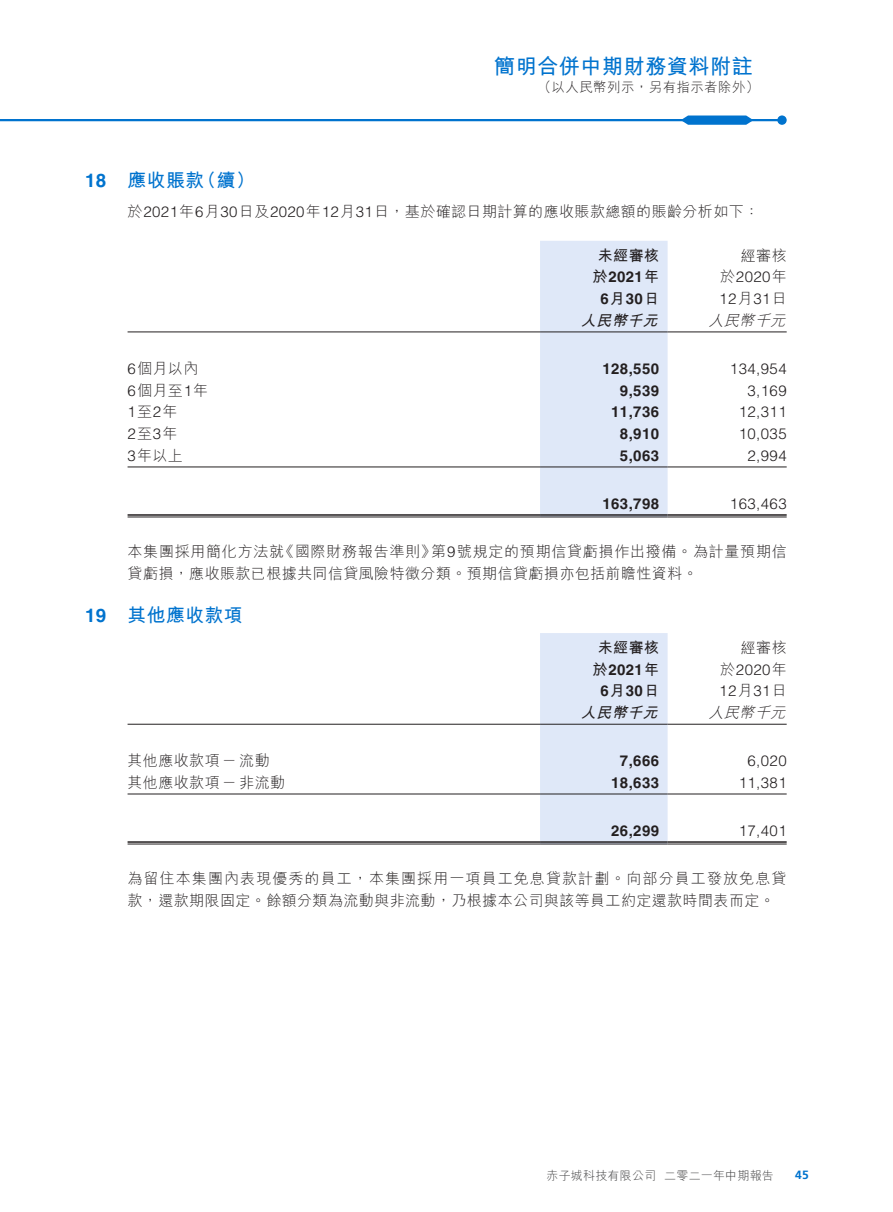
<style>
.page{position:relative;width:893px;height:1212px;background:#fff}
.page>*{position:absolute;margin:0;border:0;box-sizing:border-box;transform-origin:0 0}
.t1{font:700 21px "M Hei HK";letter-spacing:.03em;color:#0073ce}
.t2{font:700 18.75px "M Hei HK";letter-spacing:.03em;color:#0073ce}
.t3{font:300 15px "M Hei HK";letter-spacing:.03em;color:#231f20}
.t4{font:300 15px/21.8px "Helvetica LT Std";letter-spacing:.03em;color:#231f20}
.t5{font:300 15px/21.8px "M Hei HK";letter-spacing:.075em;color:#231f20}
.t6{font:300 15px/21.8px "M Hei HK";letter-spacing:.05em;color:#231f20}
.t7{font:700 15px/21.8px "Helvetica LT Std";letter-spacing:.03em;color:#231f20;text-align:center}
.t8{font:italic 700 15px "M Hei HK";color:#231f20}
.t9{font:italic 300 15px "M Hei HK";color:#231f20}
.t10{font:700 15px "M Hei HK";letter-spacing:.03em;color:#231f20}
.t11{font:300 13.5px "M Hei HK";letter-spacing:.03em;color:#231f20}
.t12{font:300 12px "M Hei HK";letter-spacing:.02em;color:#3e3e3f}
.t13{font:700 12px "Frutiger LT Std";color:#0073ce}
.s1{font-family:"Helvetica LT Std"}
.s2{font-family:"M Hei HK"}
</style>
<div class="page">
<svg style="left:681px;top:115px;width:72px;height:10px"></svg>
<hr style="left:0;top:119px;width:782px;height:2px;background:#0073ce">
<svg style="left:777px;top:115px;width:10px;height:10px"></svg>
<div style="left:540px;top:241px;width:128px;height:276px;background:#dfe8f8"></div>
<hr style="left:128px;top:331px;width:412px;height:1px;background:#231f20">
<hr style="left:540px;top:331px;width:128px;height:1px;background:#231f20">
<hr style="left:668px;top:331px;width:119px;height:1px;background:#231f20">
<hr style="left:128px;top:467px;width:412px;height:1px;background:#231f20">
<hr style="left:540px;top:467px;width:128px;height:1px;background:#231f20">
<hr style="left:668px;top:467px;width:119px;height:1px;background:#231f20">
<hr style="left:128px;top:514px;width:412px;height:2px;background:#231f20">
<hr style="left:128px;top:517px;width:412px;height:1px;background:#231f20">
<hr style="left:540px;top:514px;width:128px;height:2px;background:#231f20">
<hr style="left:540px;top:517px;width:128px;height:1px;background:#231f20">
<hr style="left:668px;top:514px;width:119px;height:2px;background:#231f20">
<hr style="left:668px;top:517px;width:119px;height:1px;background:#231f20">
<div style="left:540px;top:633px;width:128px;height:211px;background:#dfe8f8"></div>
<hr style="left:128px;top:724px;width:412px;height:1px;background:#231f20">
<hr style="left:540px;top:724px;width:128px;height:1px;background:#231f20">
<hr style="left:668px;top:724px;width:119px;height:1px;background:#231f20">
<hr style="left:128px;top:794px;width:412px;height:1px;background:#231f20">
<hr style="left:540px;top:794px;width:128px;height:1px;background:#231f20">
<hr style="left:668px;top:794px;width:119px;height:1px;background:#231f20">
<hr style="left:128px;top:841px;width:412px;height:2px;background:#231f20">
<hr style="left:128px;top:844px;width:412px;height:1px;background:#231f20">
<hr style="left:540px;top:841px;width:128px;height:2px;background:#231f20">
<hr style="left:540px;top:844px;width:128px;height:1px;background:#231f20">
<hr style="left:668px;top:841px;width:119px;height:2px;background:#231f20">
<hr style="left:668px;top:844px;width:119px;height:1px;background:#231f20">
<h1 class="t1" style="left:494px;top:51px;width:260px">簡明合併中期財務資料附註</h1>
<p class="t11" style="left:538px;top:80px;width:223px">（以人民幣列示，另有指示者除外）</p>
<p class="t2" style="left:85px;top:166px;width:171px"><span class="s1">18</span> 應收賬款（續）</p>
<p class="t3" style="left:128px;top:204px;width:633px">於<span class="s1">2021</span>年<span class="s1">6</span>月<span class="s1">30</span>日及<span class="s1">2020</span>年<span class="s1">12</span>月<span class="s1">31</span>日，基於確認日期計算的應收賬款總額的賬齡分析如下：</p>
<p class="t10" style="left:598px;top:244px;width:63px">未經審核</p>
<p class="t3" style="left:741px;top:247px;width:47px">經審核</p>
<p class="t7" style="left:592px;top:266px;width:68px"><span class="s2">於</span>2021<span class="s2">年<br></span>6<span class="s2">月</span>30<span class="s2">日</span></p>
<p class="t4" style="left:719px;top:266px;width:69px"><span class="s2">於</span>2020<span class="s2">年<br></span>12<span class="s2">月</span>31<span class="s2">日</span></p>
<p class="t8" style="left:581px;top:309px;width:83px">人民幣千元</p>
<p class="t9" style="left:708px;top:313px;width:82px">人民幣千元</p>
<p class="t3" style="left:128px;top:361px;width:72px"><span class="s1">6</span>個月以內</p>
<p class="t7" style="left:602px;top:357px;width:58px">128,550</p>
<p class="t4" style="left:730px;top:357px;width:58px">134,954</p>
<p class="t3" style="left:128px;top:382px;width:82px"><span class="s1">6</span>個月至<span class="s1">1</span>年</p>
<p class="t7" style="left:620px;top:379px;width:41px">9,539</p>
<p class="t4" style="left:747px;top:379px;width:41px">3,169</p>
<p class="t4" style="left:128px;top:401px;width:51px">1<span class="s2">至</span>2<span class="s2">年</span></p>
<p class="t7" style="left:611px;top:401px;width:49px">11,736</p>
<p class="t4" style="left:739px;top:401px;width:49px">12,311</p>
<p class="t4" style="left:128px;top:423px;width:51px">2<span class="s2">至</span>3<span class="s2">年</span></p>
<p class="t7" style="left:620px;top:423px;width:41px">8,910</p>
<p class="t4" style="left:739px;top:423px;width:49px">10,035</p>
<p class="t3" style="left:128px;top:448px;width:57px"><span class="s1">3</span>年以上</p>
<p class="t7" style="left:620px;top:444px;width:41px">5,063</p>
<p class="t4" style="left:747px;top:444px;width:41px">2,994</p>
<p class="t7" style="left:602px;top:492px;width:58px">163,798</p>
<p class="t4" style="left:730px;top:493px;width:58px">163,463</p>
<p class="t6" style="left:128px;top:540px;width:661px">本集團採用簡化方法就《國際財務報告準則》第<span class="s1">9</span>號規定的預期信貸虧損作出撥備。為計量預期信貸虧損，應收賬款已根據共同信貸風險特徵分類。預期信貸虧損亦包括前瞻性資料。</p>
<p class="t2" style="left:85px;top:602px;width:159px"><span class="s1">19</span> 其他應收款項</p>
<p class="t10" style="left:598px;top:636px;width:63px">未經審核</p>
<p class="t3" style="left:741px;top:640px;width:47px">經審核</p>
<p class="t7" style="left:592px;top:658px;width:68px"><span class="s2">於</span>2021<span class="s2">年<br></span>6<span class="s2">月</span>30<span class="s2">日</span></p>
<p class="t4" style="left:719px;top:658px;width:69px"><span class="s2">於</span>2020<span class="s2">年<br></span>12<span class="s2">月</span>31<span class="s2">日</span></p>
<p class="t8" style="left:581px;top:702px;width:83px">人民幣千元</p>
<p class="t9" style="left:708px;top:705px;width:82px">人民幣千元</p>
<p class="t3" style="left:128px;top:753px;width:144px">其他應收款項－流動</p>
<p class="t7" style="left:620px;top:750px;width:41px">7,666</p>
<p class="t4" style="left:747px;top:750px;width:41px">6,020</p>
<p class="t3" style="left:128px;top:775px;width:159px">其他應收款項－非流動</p>
<p class="t7" style="left:611px;top:771px;width:49px">18,633</p>
<p class="t4" style="left:739px;top:771px;width:49px">11,381</p>
<p class="t7" style="left:611px;top:819px;width:49px">26,299</p>
<p class="t4" style="left:739px;top:820px;width:49px">17,401</p>
<p class="t5" style="left:128px;top:867px;width:660px">為留住本集團內表現優秀的員工，本集團採用一項員工免息貸款計劃。向部分員工發放免息貸款，還款期限固定。餘額分類為流動與非流動，乃根據本公司與該等員工約定還款時間表而定。</p>
<p class="t12" style="left:546px;top:1169px;width:229px">赤子城科技有限公司 二零二一年中期報告</p>
<p class="t13" style="left:795px;top:1168px;width:15px">45</p>
</div>
